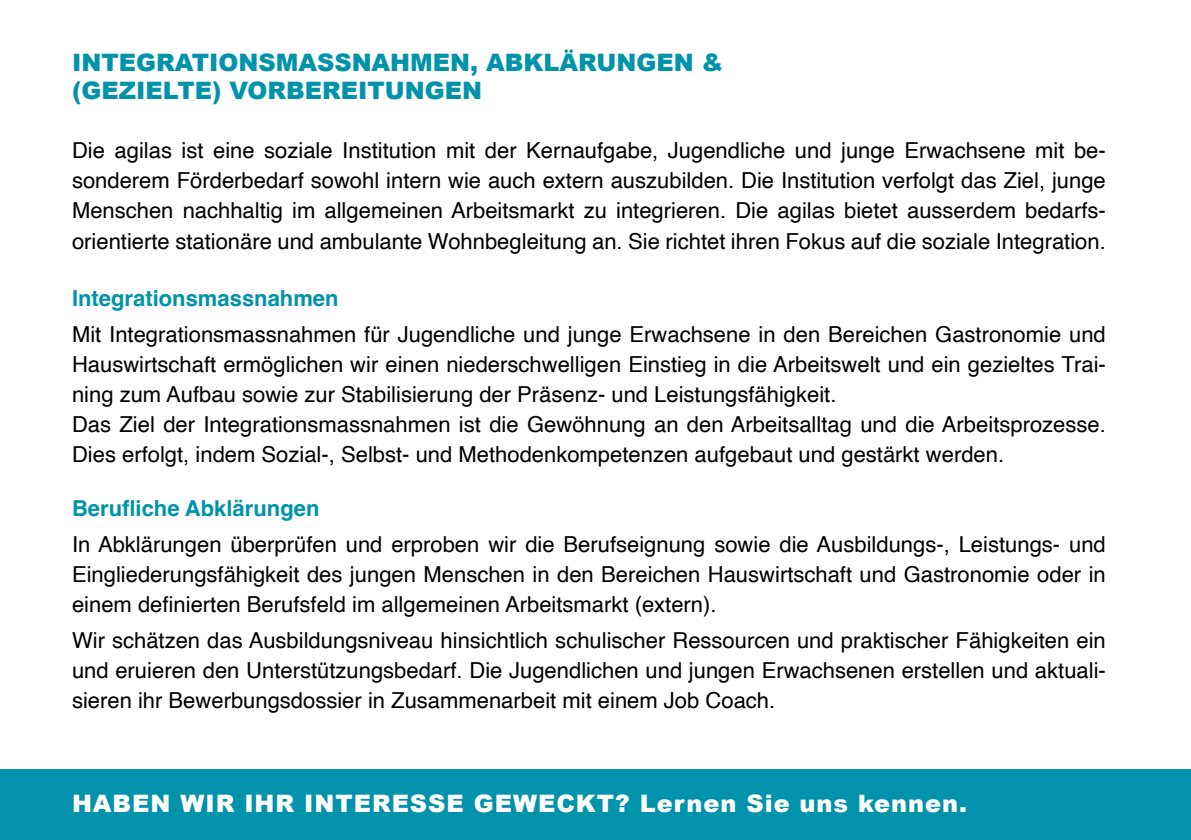
<style>
.page{position:relative;width:1191px;height:840px;background:#fff}
.page>*{position:absolute;margin:0;border:0;box-sizing:border-box;transform-origin:0 0}
.t1{font:900 24px/28px "Arial";color:#0093ab}
.t2{font:900 24px "Arial";letter-spacing:.04em;color:#fff}
.t3{font:22px/30px "Helvetica";color:#000;text-align:justify}
.t4{font:700 22px "Helvetica";color:#0093ab}
</style>
<div class="page">
<div style="left:0;top:768px;width:1191px;height:71px;background:#0093ab"></div>
<p class="t1" style="left:72px;top:47px;width:652px">INTEGRATIONSMASSNAHMEN, ABKLÄRUNGEN &amp; (GEZIELTE) VORBEREITUNGEN</p>
<p class="t3" style="left:72px;top:136px;width:1035px">Die agilas ist eine soziale Institution mit der Kernaufgabe, Jugendliche und junge Erwachsene mit be&shy;sonderem Förderbedarf sowohl intern wie auch extern auszubilden. Die Institution verfolgt das Ziel, junge Menschen nachhaltig im allgemeinen Arbeitsmarkt zu integrieren. Die agilas bietet ausserdem bedarfs&shy;orientierte stationäre und ambulante Wohnbegleitung an. Sie richtet ihren Fokus auf die soziale Integration.</p>
<p class="t4" style="left:72px;top:284px;width:268px">Integrationsmassnahmen</p>
<p class="t3" style="left:72px;top:319px;width:1035px;text-align:left">Mit Integrationsmassnahmen für Jugendliche und junge Erwachsene in den Bereichen Gastronomie und Hauswirtschaft ermöglichen wir einen niederschwelligen Einstieg in die Arbeitswelt und ein gezieltes Trai&shy;ning zum Aufbau sowie zur Stabilisierung der Präsenz- und Leistungsfähigkeit.<br>Das Ziel der Integrationsmassnahmen ist die Gewöhnung an den Arbeitsalltag und die Arbeitsprozesse.<br>Dies erfolgt, indem Sozial-, Selbst- und Methodenkompetenzen aufgebaut und gestärkt werden.</p>
<p class="t4" style="left:72px;top:494px;width:249px">Berufliche Abklärungen</p>
<p class="t3" style="left:72px;top:529px;width:1035px">In Abklärungen überprüfen und erproben wir die Berufseignung sowie die Ausbildungs-, Leistungs- und Eingliederungsfähigkeit des jungen Menschen in den Bereichen Hauswirtschaft und Gastronomie oder in einem definierten Berufsfeld im allgemeinen Arbeitsmarkt (extern).</p>
<p class="t3" style="left:72px;top:625px;width:1035px">Wir schätzen das Ausbildungsniveau hinsichtlich schulischer Ressourcen und praktischer Fähigkeiten ein und eruieren den Unterstützungsbedarf. Die Jugendlichen und jungen Erwachsenen erstellen und aktuali&shy;sieren ihr Bewerbungsdossier in Zusammenarbeit mit einem Job Coach.</p>
<p class="t2" style="left:72px;top:785px;width:896px">HABEN WIR IHR INTERESSE GEWECKT? Lernen Sie uns kennen.</p>
</div>
